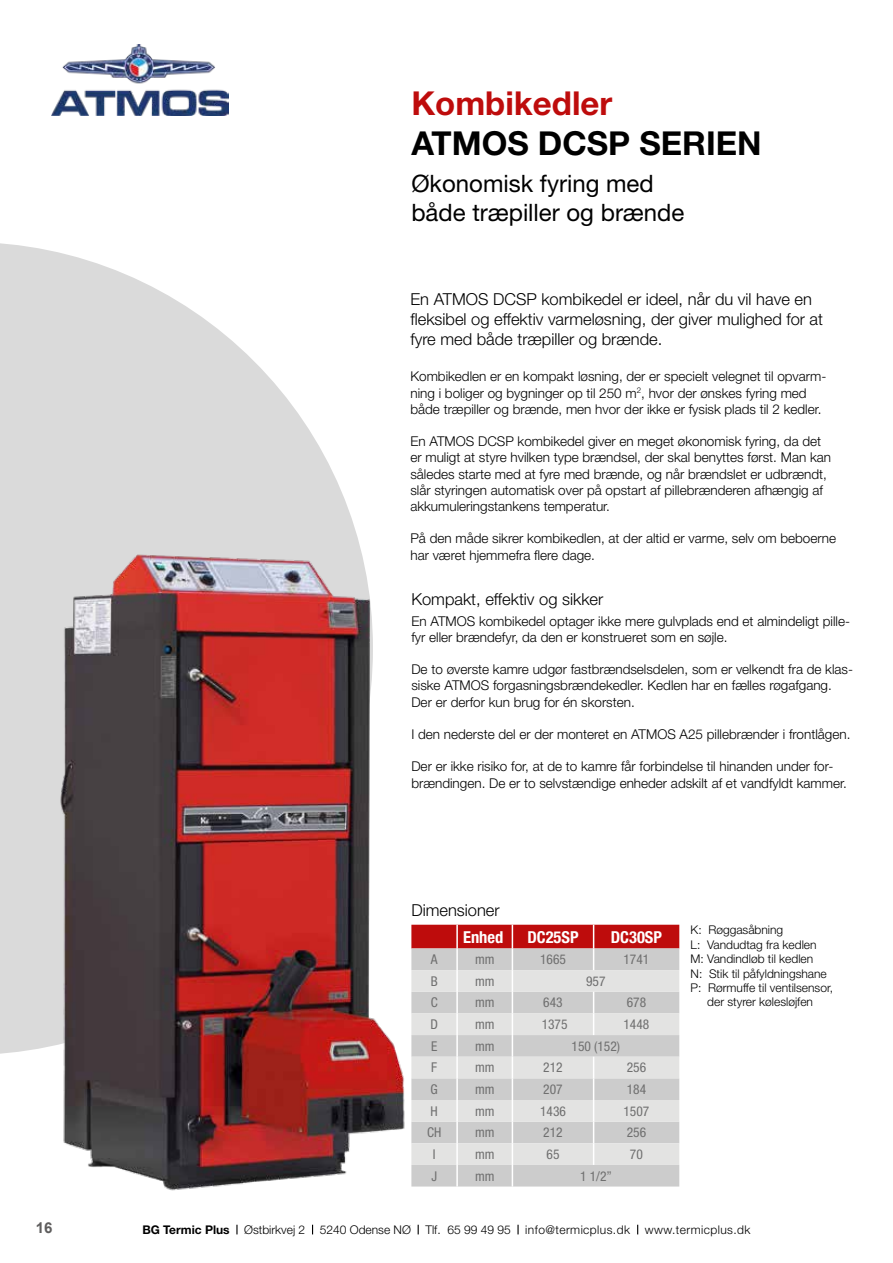
<style>
.page{position:relative;width:893px;height:1263px;background:#fff}
.page>*{position:absolute;margin:0;border:0;box-sizing:border-box;transform-origin:0 0}
.t1{font:700 33px "Helvetica Neue LT Pro";color:#000}
.t2{font:700 33px "Helvetica Neue LT Pro";color:#be0c0c}
.t3{font:24px/28.8px "Helvetica Neue LT Pro";color:#000}
.t4{font:300 16.5px/19.8px "Helvetica Neue LT Pro";color:#000}
.t5{font:700 condensed 16.5px "Helvetica Neue LT Pro";color:#fff}
.t6{font:700 15px "Arial";color:#5f5e5e}
.t7{font:300 13.5px/16.2px "Helvetica Neue LT Pro";color:#000}
.t8{font:condensed 13.5px "Helvetica Neue LT Pro";color:#6f6f6f}
.t9{font:300 12px "Helvetica Neue LT Pro";color:#000}
.t10{font:300 12px "Helvetica Neue LT Pro";letter-spacing:.035em;color:#000}
.s1{font-weight:700}
</style>
<div class="page">
<svg style="left:236px;top:1225px;width:2px;height:9px"></svg>
<svg style="left:517px;top:1225px;width:2px;height:9px"></svg>
<svg style="left:0;top:243px;width:362px;height:811px;fill:#dadada"></svg>
<img style="left:51px;top:45px;width:177px;height:71px">
<svg style="left:411px;top:925px;width:268px;height:261px;background:#d5c5c5"></svg>
<img style="left:58px;top:553px;width:347px;height:638px">
<h1 class="t2" style="left:411px;top:83px;width:202px">Kombikedler</h1>
<h1 class="t1" style="left:411px;top:122px;width:352px">ATMOS DCSP SERIEN</h1>
<h2 class="t3" style="left:411px;top:168px;width:274px">Økonomisk fyring med både træpiller og brænde</h2>
<p class="t4" style="left:410px;top:289px;width:414px">En ATMOS DCSP kombikedel er ideel, når du vil have en fleksibel og effektiv varmeløsning, der giver mulighed for at fyre med både træpiller og brænde.</p>
<p class="t7" style="left:410px;top:368px;width:417px">Kombikedlen er en kompakt løsning, der er specielt velegnet til opvarm&shy;ning i boliger og bygninger op til 250 m<sup>2</sup>, hvor der ønskes fyring med både træpiller og brænde, men hvor der ikke er fysisk plads til 2 kedler.</p>
<p class="t7" style="left:410px;top:433px;width:422px">En ATMOS DCSP kombikedel giver en meget økonomisk fyring, da det er muligt at styre hvilken type brændsel, der skal benyttes først. Man kan således starte med at fyre med brænde, og når brændslet er udbrændt, slår styringen automatisk over på opstart af pillebrænderen afhængig af akkumuleringstankens temperatur.</p>
<p class="t7" style="left:410px;top:530px;width:427px">På den måde sikrer kombikedlen, at der altid er varme, selv om beboerne har været hjemmefra flere dage.</p>
<p class="t4" style="left:411px;top:589px;width:193px">Kompakt, effektiv og sikker</p>
<p class="t7" style="left:411px;top:612px;width:440px">En ATMOS kombikedel optager ikke mere gulvplads end et almindeligt pille&shy;fyr eller brændefyr, da den er konstrueret som en søjle.</p>
<p class="t7" style="left:411px;top:661px;width:443px">De to øverste kamre udgør fastbrændselsdelen, som er velkendt fra de klas&shy;siske ATMOS forgasningsbrændekedler. Kedlen har en fælles røgafgang.<br>Der er derfor kun brug for én skorsten.</p>
<p class="t7" style="left:411px;top:726px;width:440px">I den nederste del er der monteret en ATMOS A25 pillebrænder i frontlågen.</p>
<p class="t7" style="left:411px;top:758px;width:437px">Der er ikke risiko for, at de to kamre får forbindelse til hinanden under for&shy;brændingen. De er to selvstændige enheder adskilt af et vandfyldt kammer.</p>
<p class="t4" style="left:411px;top:900px;width:90px">Dimensioner</p>
<p class="t5" style="left:463px;top:927px;width:42px">Enhed</p>
<p class="t5" style="left:527px;top:927px;width:53px">DC25SP</p>
<p class="t5" style="left:611px;top:927px;width:53px">DC30SP</p>
<p class="t8" style="left:431px;top:951px;width:8px">A</p>
<p class="t8" style="left:475px;top:951px;width:21px">mm</p>
<p class="t8" style="left:540px;top:951px;width:27px">1665</p>
<p class="t8" style="left:623px;top:951px;width:27px">1741</p>
<p class="t8" style="left:431px;top:973px;width:9px">B</p>
<p class="t8" style="left:475px;top:973px;width:21px">mm</p>
<p class="t8" style="left:586px;top:973px;width:21px">957</p>
<p class="t8" style="left:431px;top:995px;width:9px">C</p>
<p class="t8" style="left:475px;top:995px;width:21px">mm</p>
<p class="t8" style="left:543px;top:995px;width:21px">643</p>
<p class="t8" style="left:627px;top:995px;width:21px">678</p>
<p class="t8" style="left:430px;top:1016px;width:9px">D</p>
<p class="t8" style="left:475px;top:1016px;width:21px">mm</p>
<p class="t8" style="left:542px;top:1016px;width:27px">1375</p>
<p class="t8" style="left:623px;top:1016px;width:27px">1448</p>
<p class="t8" style="left:431px;top:1038px;width:8px">E</p>
<p class="t8" style="left:475px;top:1038px;width:21px">mm</p>
<p class="t8" style="left:571px;top:1038px;width:50px">150 (152)</p>
<p class="t8" style="left:431px;top:1059px;width:7px">F</p>
<p class="t8" style="left:475px;top:1059px;width:21px">mm</p>
<p class="t8" style="left:543px;top:1059px;width:21px">212</p>
<p class="t8" style="left:627px;top:1059px;width:21px">256</p>
<p class="t8" style="left:431px;top:1081px;width:9px">G</p>
<p class="t8" style="left:475px;top:1081px;width:21px">mm</p>
<p class="t8" style="left:543px;top:1081px;width:21px">207</p>
<p class="t8" style="left:627px;top:1081px;width:21px">184</p>
<p class="t8" style="left:431px;top:1103px;width:9px">H</p>
<p class="t8" style="left:475px;top:1103px;width:21px">mm</p>
<p class="t8" style="left:540px;top:1103px;width:27px">1436</p>
<p class="t8" style="left:623px;top:1103px;width:27px">1507</p>
<p class="t8" style="left:427px;top:1124px;width:16px">CH</p>
<p class="t8" style="left:475px;top:1124px;width:21px">mm</p>
<p class="t8" style="left:543px;top:1124px;width:21px">212</p>
<p class="t8" style="left:627px;top:1124px;width:21px">256</p>
<p class="t8" style="left:433px;top:1146px;width:4px">I</p>
<p class="t8" style="left:475px;top:1146px;width:21px">mm</p>
<p class="t8" style="left:546px;top:1146px;width:14px">65</p>
<p class="t8" style="left:630px;top:1146px;width:14px">70</p>
<p class="t8" style="left:431px;top:1168px;width:7px">J</p>
<p class="t8" style="left:475px;top:1168px;width:21px">mm</p>
<p class="t8" style="left:580px;top:1168px;width:33px">1 1/2”</p>
<p class="t9" style="left:691px;top:923px;width:94px">K: Røggasåbning</p>
<p class="t9" style="left:691px;top:937px;width:128px">L: Vandudtag fra kedlen</p>
<p class="t9" style="left:691px;top:951px;width:124px">M: Vandindløb til kedlen</p>
<p class="t9" style="left:691px;top:966px;width:138px">N: Stik til påfyldningshane</p>
<p class="t9" style="left:691px;top:980px;width:144px">P: Rørmuffe til ventilsensor,</p>
<p class="t9" style="left:707px;top:995px;width:107px">der styrer kølesløjfen</p>
<p class="t6" style="left:36px;top:1217px;width:18px">16</p>
<p class="t10" style="left:142px;top:1223px;width:610px"><span class="s1">BG Termic Plus</span> Østbirkvej 2 5240 Odense NØ Tlf. 65 99 49 95 info@termicplus.dk www.termicplus.dk</p>
</div>
